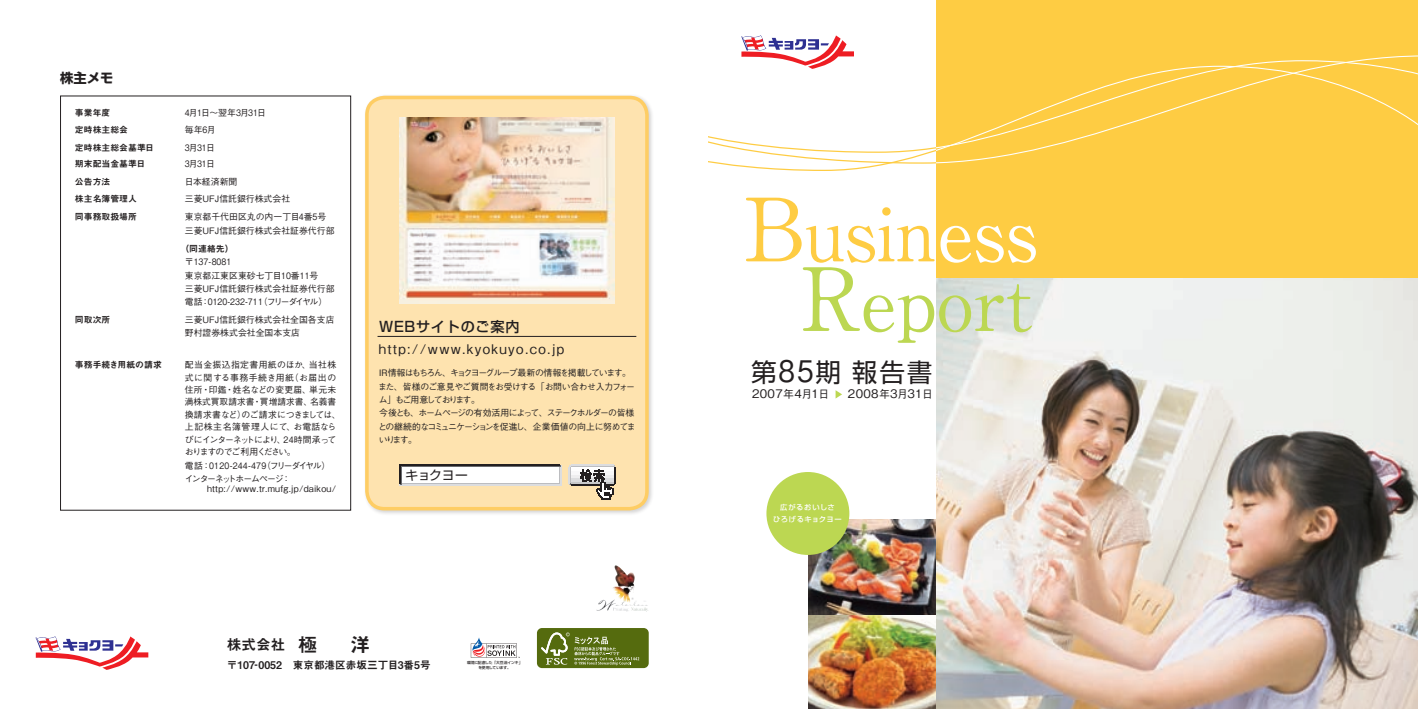
<style>
.page{position:relative;width:1418px;height:709px;background:#fff}
.page>*{position:absolute;margin:0;border:0;box-sizing:border-box;transform-origin:0 0}
.t1{font:700 72.38px "A1 Mincho Std";color:#fecc43}
.t2{font:700 72.38px "A1 Mincho Std";color:#bcd752}
.t3{font:25.62px "Shin Go Pro";color:#231f20}
.t4{font:14.62px "Midashi Go Pro MB31";color:#231f20}
.t5{font:500 14.12px "Shin Go Pro";letter-spacing:.05em;color:#231f20}
.t6{font:500 13.25px "Gothic BBB Pro";letter-spacing:.1em;color:#231f20}
.t7{font:700 13.25px "Shin Go Pro";color:#231f20}
.t8{font:12.75px "Shin Go Pro";letter-spacing:-.035em;color:#231f20}
.t9{font:500 11.75px "Gothic BBB Pro";letter-spacing:.03em;color:#231f20}
.t10{font:10.62px "Midashi Go Pro MB31";color:#231f20}
.t11{font:500 8.88px/12.4px "Gothic BBB Pro";color:#231f20}
.t12{font:500 8.88px/13.2px "Gothic BBB Pro";letter-spacing:-.115em;color:#231f20}
.t13{font:8.88px "Midashi Go Pro MB31";color:#231f20}
.t14{font:500 8.88px/12.4px "Gothic BBB Pro";letter-spacing:-.11em;color:#231f20}
.t15{font:500 8.88px "Gothic BBB Pro";letter-spacing:.03em;color:#231f20}
.t16{font:500 8.88px "Gothic BBB Pro";letter-spacing:-.085em;color:#231f20;scale:.88 1}
.t17{font:500 8.88px "Gothic BBB Pro";color:#231f20;scale:.88 1}
.t18{font:500 7.25px/11.8px "Shin Go Pro";letter-spacing:.075em;color:#fff;text-align:center}
.t19{font:500 3.75px/4.5px "Shin Go Pro";letter-spacing:-.02em;color:#231f20;text-align:center}
.s1{font-size:19.5px}
.s2{font-size:87.38px}
.s3{color:#fff}
.s4{font-family:"Gothic BBB Pro";font-weight:500;font-size:29.75px}
.s5{font-size:10.88px}
</style>
<div class="page">
<img style="left:808px;top:519px;width:128px;height:190px">
<div style="left:936px;top:0;width:481px;height:709px;background:#fecc43"></div>
<img style="left:936px;top:278px;width:481px;height:431px">
<svg style="left:741px;top:35px;width:113px;height:20px"></svg>
<div style="left:766px;top:472px;width:83px;height:83px;background:#bcd752;border-radius:50%"></div>
<svg style="left:835px;top:390px;width:7px;height:8px"></svg>
<svg style="left:721px;top:164px;width:167px;height:7px"></svg>
<svg style="left:709px;top:55px;width:227px;height:109px"></svg>
<svg style="left:936px;top:55px;width:481px;height:109px"></svg>
<svg style="left:35px;top:636px;width:113px;height:34px"></svg>
<svg style="left:471px;top:637px;width:49px;height:21px"></svg>
<div style="left:537px;top:628px;width:111px;height:40px;background:#556b0e;border-radius:5px"></div>
<svg style="left:541px;top:632px;width:98px;height:33px"></svg>
<div style="left:363px;top:94px;width:295px;height:426px;background:#231f20;opacity:.2"></div>
<div style="left:367px;top:97px;width:280px;height:411px;background:#fee3af;border-radius:18px"></div>
<div style="left:365px;top:96px;width:283px;height:414px;border:4px solid #fecd64;border-radius:18px"></div>
<img style="left:399px;top:118px;width:215px;height:185px">
<hr style="left:377px;top:336px;width:259px;height:1px;background:#231f20">
<div style="left:60px;top:96px;width:291px;height:414px;border:1px solid #231f20"></div>
<img style="left:612px;top:565px;width:13px;height:36px">
<div style="left:399px;top:464px;width:163px;height:21px;background:#fff"></div>
<hr style="left:399px;top:483px;width:163px;height:1px;background:#bcbdc0">
<hr style="left:399px;top:484px;width:163px;height:1px;background:#dcdddf">
<svg style="left:560px;top:464px;width:2px;height:20px"></svg>
<hr style="left:399px;top:465px;width:162px;height:2px;background:#6c6d70">
<hr style="left:399px;top:464px;width:161px;height:1px;background:#231f20">
<svg style="left:399px;top:465px;width:2px;height:19px"></svg>
<hr style="left:571px;top:465px;width:43px;height:2px;background:#bcbdc0">
<hr style="left:571px;top:464px;width:42px;height:1px;background:#dcdddf">
<svg style="left:569px;top:465px;width:2px;height:19px"></svg>
<hr style="left:570px;top:483px;width:44px;height:1px;background:#6c6d70">
<hr style="left:571px;top:484px;width:42px;height:1px;background:#231f20">
<hr style="left:571px;top:467px;width:42px;height:1px;background:#fff">
<hr style="left:571px;top:468px;width:42px;height:4px;background:#fefefe">
<hr style="left:571px;top:472px;width:42px;height:3px;background:#f8f8f9">
<hr style="left:571px;top:475px;width:42px;height:3px;background:#eeeeef">
<hr style="left:571px;top:478px;width:42px;height:4px;background:#dcdddf">
<hr style="left:571px;top:482px;width:42px;height:1px;background:#c7c8ca">
<svg style="left:580px;top:465px;width:35px;height:35px"></svg>
<h3 class="t7" style="left:60px;top:67px;width:55px">株主メモ</h3>
<p class="t13" style="left:75px;top:105px;width:37px">事業年度</p>
<p class="t16" style="left:185px;top:105px;width:94px">4月1日～翌年3月31日</p>
<p class="t13" style="left:75px;top:123px;width:55px">定時株主総会</p>
<p class="t11" style="left:185px;top:123px;width:32px">毎年6月</p>
<p class="t13" style="left:75px;top:140px;width:81px">定時株主総会基準日</p>
<p class="t17" style="left:185px;top:140px;width:36px">3月31日</p>
<p class="t13" style="left:75px;top:156px;width:72px">期末配当金基準日</p>
<p class="t17" style="left:185px;top:156px;width:36px">3月31日</p>
<p class="t13" style="left:75px;top:174px;width:37px">公告方法</p>
<p class="t11" style="left:185px;top:174px;width:54px">日本経済新聞</p>
<p class="t13" style="left:75px;top:192px;width:64px">株主名簿管理人</p>
<p class="t11" style="left:185px;top:192px;width:107px">三菱UFJ信託銀行株式会社</p>
<p class="t13" style="left:75px;top:210px;width:64px">同事務取扱場所</p>
<p class="t11" style="left:185px;top:209px;width:151px;line-height:14.1px">東京都千代田区丸の内一丁目4番5号三菱UFJ信託銀行株式会社証券代行部</p>
<p class="t13" style="left:180px;top:241px;width:55px">（同連絡先）</p>
<p class="t11" style="left:185px;top:254px;width:151px;line-height:13.2px">〒137-8081<br>東京都江東区東砂七丁目10番11号<br>三菱UFJ信託銀行株式会社証券代行部電話：0120-232-711（フリーダイヤル）</p>
<p class="t13" style="left:75px;top:312px;width:37px">同取次所</p>
<p class="t11" style="left:185px;top:312px;width:151px;line-height:13.2px">三菱UFJ信託銀行株式会社全国各支店野村證券株式会社全国本支店</p>
<p class="t13" style="left:75px;top:358px;width:88px">事務手続き用紙の請求</p>
<p class="t11" style="left:185px;top:357px;width:157px">配当金振込指定書用紙のほか、当社株式に関する事務手続き用紙（お届出の住所・印鑑・姓名などの変更届、単元未満株式買取請求書・買増請求書、名義書換請求書など）のご請求につきましては、上記株主名簿管理人にて、お電話ならびにインターネットにより、24時間承っておりますのでご利用ください。</p>
<p class="t14" style="left:185px;top:458px;width:147px">電話：0120-244-479（フリーダイヤル）インターネットホームページ：</p>
<p class="t15" style="left:207px;top:481px;width:131px">http://www.tr.mufg.jp/daikou/</p>
<h3 class="t5" style="left:379px;top:314px;width:142px">WEBサイトのご案内</h3>
<h3 class="t6" style="left:379px;top:338px;width:187px">http://www.kyokuyo.co.jp</h3>
<p class="t12" style="left:378px;top:365px;width:259px">IR情報はもちろん、キョクヨーグループ最新の情報を掲載しています。また、皆様のご意見やご質問をお受けする「お問い合わせ入力フォーム」もご用意しております。<br>今後とも、ホームページの有効活用によって、ステークホルダーの皆様との継続的なコミュニケーションを促進し、企業価値の向上に努めてまいります。</p>
<h3 class="t8" style="left:405px;top:465px;width:64px">キョクヨー</h3>
<h3 class="t4" style="left:227px;top:633px;width:145px">株式会社 <span class="s1">極　洋</span></h3>
<p class="t10" style="left:227px;top:656px;width:205px">〒107-0052　東京都港区赤坂三丁目3番5号</p>
<p class="t19" style="left:467px;top:660px;width:57px">環境に配慮した「大豆油インキ」を使用しています。</p>
<h1 class="t1" style="left:744px;top:175px;width:295px"><span class="s2">B</span>usin<span class="s3">ess</span></h1>
<h1 class="t2" style="left:800px;top:245px;width:233px"><span class="s2">R</span>eport</h1>
<h2 class="t3" style="left:751px;top:351px;width:183px">第<span class="s4">85</span>期 報告書</h2>
<h3 class="t9" style="left:752px;top:384px;width:182px">2007<span class="s5">年</span>4<span class="s5">月</span>1<span class="s5">日 　</span>2008<span class="s5">年</span>3<span class="s5">月</span>31<span class="s5">日</span></h3>
<p class="t18" style="left:773px;top:501px;width:70px">広がるおいしさ<br>ひろげるキョクヨー</p>
</div>
